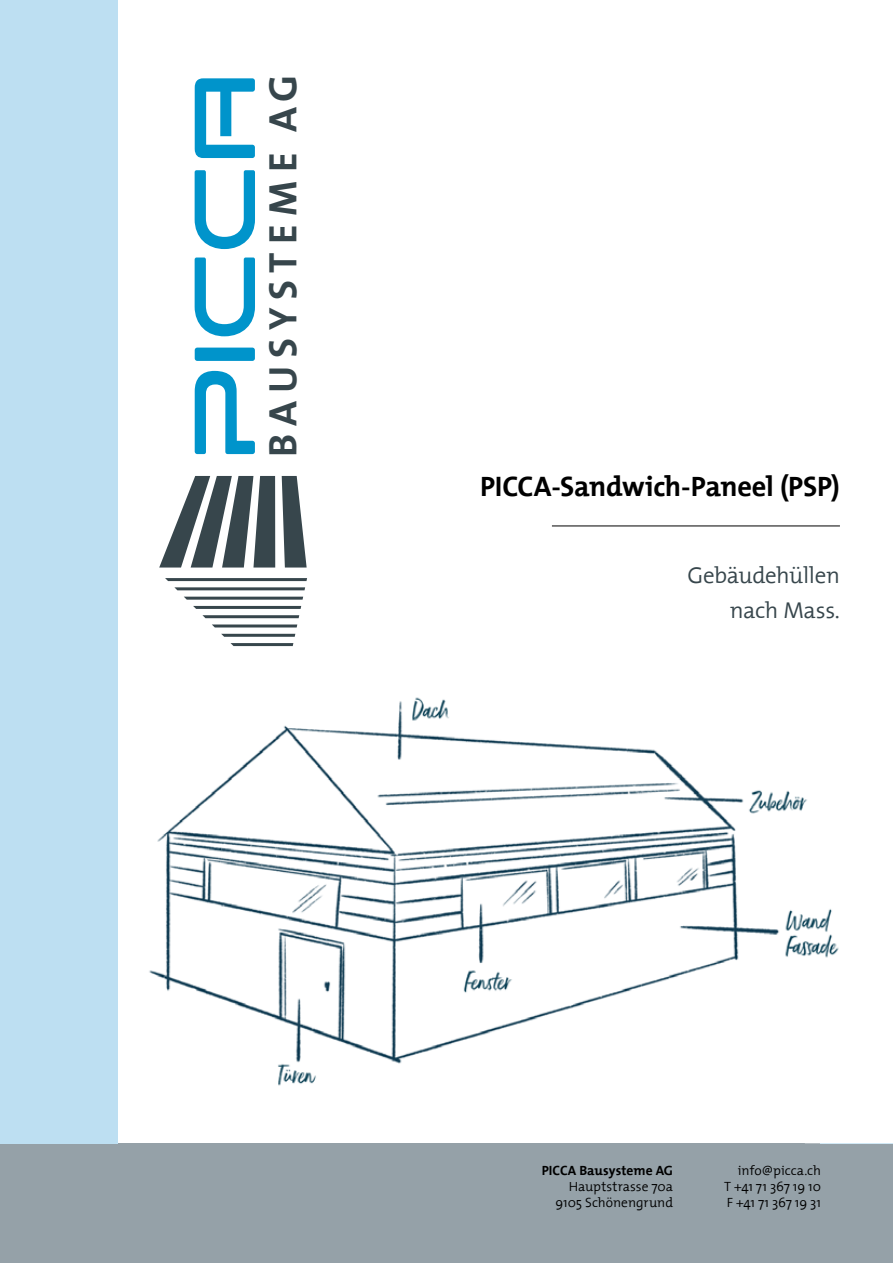
<style>
.page{position:relative;width:893px;height:1263px;background:#fff}
.page>*{position:absolute;margin:0;border:0;box-sizing:border-box;transform-origin:0 0}
.t1{font:700 40.05px "The Mix";letter-spacing:.195em;color:#37464c}
.t2{font:700 28.35px "The Mix";letter-spacing:-.01em;color:#000}
.t3{font:300 23.1px/34.2px "The Mix 4";letter-spacing:-.015em;color:#37464c;text-align:right}
.t4{font:300 13.5px/16.2px "The Mix 4";color:#000;text-align:right}
.t5{font:700 13.5px "The Mix";letter-spacing:.005em;color:#000}
</style>
<div class="page">
<div style="left:0;top:1143px;width:893px;height:120px;background:#95a1a8"></div>
<div style="left:0;top:0;width:118px;height:1143px;background:#bddff2"></div>
<svg style="left:159px;top:476px;width:148px;height:91px"></svg>
<svg style="left:165px;top:578px;width:142px;height:3px"></svg>
<svg style="left:174px;top:587px;width:131px;height:3px"></svg>
<svg style="left:184px;top:597px;width:119px;height:3px"></svg>
<svg style="left:193px;top:606px;width:108px;height:3px"></svg>
<svg style="left:202px;top:615px;width:97px;height:3px"></svg>
<svg style="left:212px;top:624px;width:85px;height:3px"></svg>
<svg style="left:221px;top:634px;width:74px;height:3px"></svg>
<svg style="left:230px;top:643px;width:63px;height:3px"></svg>
<div style="left:195px;top:348px;width:60px;height:13px;background:#0094cb;border-radius:3px"></div>
<svg style="left:195px;top:257px;width:60px;height:80px"></svg>
<svg style="left:195px;top:170px;width:60px;height:79px"></svg>
<svg style="left:195px;top:371px;width:60px;height:83px"></svg>
<svg style="left:118px;top:78px;width:137px;height:80px"></svg>
<img style="left:149px;top:697px;width:690px;height:389px">
<hr style="left:552px;top:526px;width:288px;height:1px;background:#000">
<h1 class="t1" style="left:249px;top:457px;width:384px;rotate:-90deg">BAUSYSTEME AG</h1>
<h2 class="t2" style="left:480px;top:462px;width:361px">PICCA-Sandwich-Paneel (PSP)</h2>
<h3 class="t3" style="left:687px;top:558px;width:154px">Gebäudehüllen nach Mass.</h3>
<p class="t5" style="left:542px;top:1159px;width:133px">PICCA Bausysteme AG</p>
<p class="t4" style="left:555px;top:1178px;width:119px">Hauptstrasse 70a<br>9105 Schönengrund</p>
<p class="t4" style="left:724px;top:1161px;width:98px;text-align:justify;text-indent:14px">info@picca.ch T +41 71 367 19 10<br>F +41 71 367 19 31</p>
</div>
